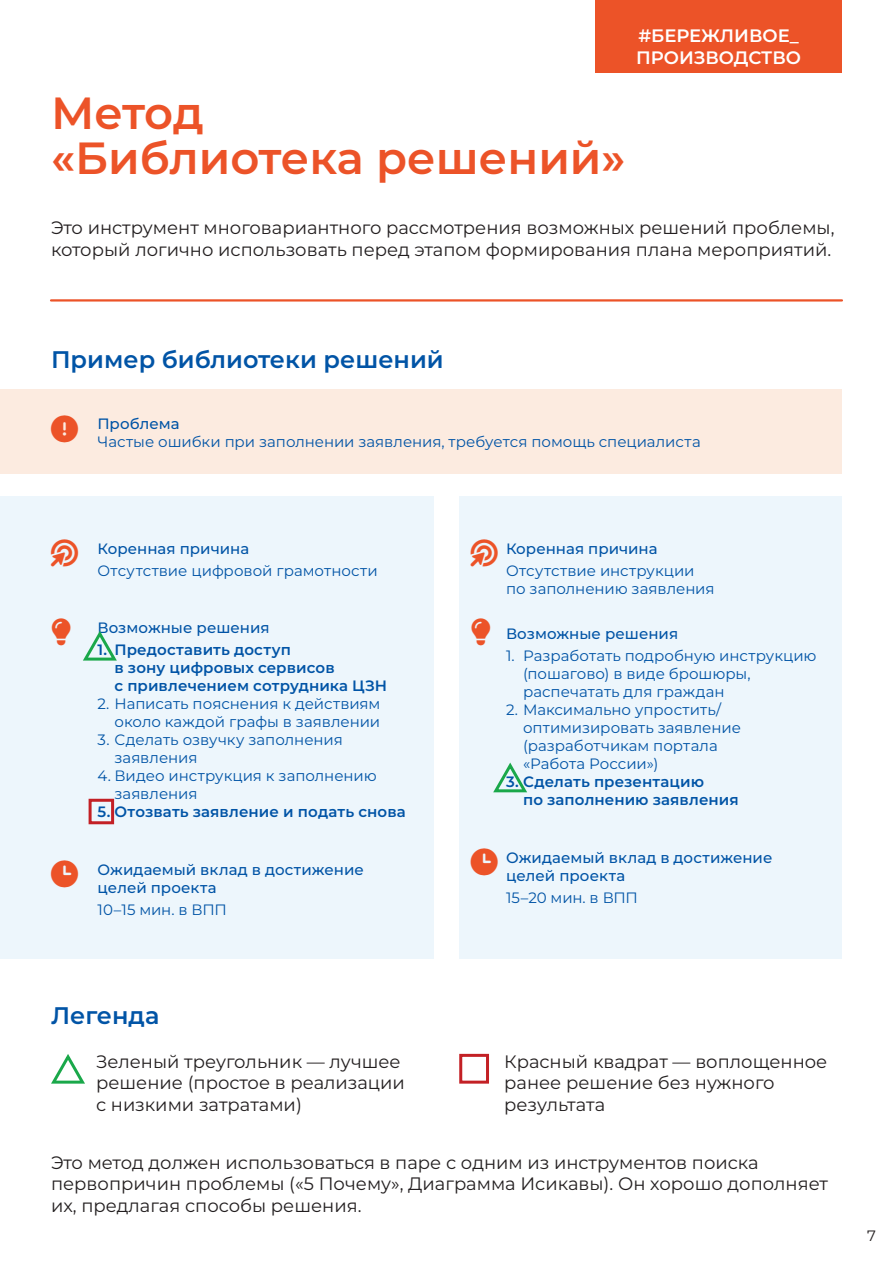
<style>
.page{position:relative;width:893px;height:1263px;background:#fff}
.page>*{position:absolute;margin:0;border:0;box-sizing:border-box;transform-origin:0 0}
.t1{font:600 45px/45px "Montserrat";color:#ec5328}
.t2{font:600 24px "Montserrat";color:#0154a6}
.t3{font:18px/21.6px "Montserrat";color:#231f20}
.t4{font:600 18px/21.6px "Montserrat";color:#fff}
.t5{font:15px/18px "Montserrat";color:#0154a6}
.t6{font:500 15px/18px "Montserrat";color:#0154a6}
.t7{font:600 15px/18px "Montserrat";letter-spacing:.005em;color:#0154a6}
.t8{font:15px "Montserrat";color:#231f20}
</style>
<div class="page">
<div style="left:0;top:496px;width:434px;height:463px;background:#edf6fc"></div>
<div style="left:0;top:389px;width:842px;height:84px;background:#fcebe0"></div>
<div style="left:459px;top:496px;width:383px;height:463px;background:#edf6fc"></div>
<div style="left:595px;top:0;width:247px;height:72px;background:#ec5328"></div>
<hr style="left:51px;top:299px;width:791px;height:3px;background:#ec5328">
<svg style="left:83px;top:631px;width:34px;height:30px"></svg>
<svg style="left:51px;top:1054px;width:34px;height:30px"></svg>
<svg style="left:493px;top:762px;width:34px;height:31px"></svg>
<div style="left:459px;top:1054px;width:30px;height:29px;border:3px solid #c32025"></div>
<div style="left:89px;top:799px;width:25px;height:25px;border:3px solid #c32025"></div>
<h1 class="t1" style="left:51px;top:89px;width:576px">Метод<br>«Библиотека решений»</h1>
<p class="t4" style="left:636px;top:25px;width:166px">#БЕРЕЖЛИВОЕ_<br>ПРОИЗВОДСТВО</p>
<p class="t3" style="left:51px;top:217px;width:785px">Это инструмент многовариантного рассмотрения возможных решений проблемы, который логично использовать перед этапом формирования плана мероприятий.</p>
<h2 class="t2" style="left:51px;top:343px;width:394px">Пример библиотеки решений</h2>
<p class="t6" style="left:98px;top:415px;width:84px">Проблема</p>
<p class="t5" style="left:98px;top:433px;width:605px">Частые ошибки при заполнении заявления, требуется помощь специалиста</p>
<p class="t6" style="left:98px;top:539px;width:153px">Коренная причина</p>
<p class="t5" style="left:98px;top:561px;width:282px">Отсутствие цифровой грамотности</p>
<p class="t6" style="left:98px;top:618px;width:174px">Возможные решения</p>
<p class="t7" style="left:115px;top:640px;width:274px;text-indent:-17px">1. Предоставить доступ<br>в зону цифровых сервисов<br>с привлечением сотрудника ЦЗН</p>
<p class="t5" style="left:98px;top:694px;width:284px;text-align:right">2. Написать пояснения к действиям около каждой графы в заявлении</p>
<p class="t5" style="left:115px;top:730px;width:230px;text-indent:-17px">3. Сделать озвучку заполнения заявления</p>
<p class="t5" style="left:115px;top:766px;width:264px;text-indent:-17px">4. Видео инструкция к заполнению заявления</p>
<p class="t7" style="left:98px;top:802px;width:310px">5. Отозвать заявление и подать снова</p>
<p class="t6" style="left:98px;top:860px;width:268px">Ожидаемый вклад в достижение целей проекта</p>
<p class="t5" style="left:98px;top:900px;width:131px">10–15 мин. в ВПП</p>
<h2 class="t2" style="left:51px;top:1000px;width:110px">Легенда</h2>
<p class="t6" style="left:506px;top:539px;width:153px">Коренная причина</p>
<p class="t5" style="left:506px;top:561px;width:210px">Отсутствие инструкции по заполнению заявления</p>
<p class="t6" style="left:506px;top:624px;width:174px">Возможные решения</p>
<p class="t5" style="left:523px;top:646px;width:295px;text-indent:-17px">1. Разработать подробную инструкцию (пошагово) в виде брошюры, распечатать для граждан</p>
<p class="t5" style="left:523px;top:700px;width:219px;text-indent:-17px">2. Максимально упростить/ оптимизировать заявление (разработчикам портала «Работа России»)</p>
<p class="t7" style="left:523px;top:772px;width:217px;text-indent:-17px">3. Сделать презентацию<br>по заполнению заявления</p>
<p class="t6" style="left:506px;top:848px;width:268px">Ожидаемый вклад в достижение целей проекта</p>
<p class="t5" style="left:506px;top:888px;width:133px">15–20 мин. в ВПП</p>
<p class="t3" style="left:96px;top:1050px;width:310px">Зеленый треугольник — лучшее решение (простое в реализации с низкими затратами)</p>
<p class="t3" style="left:504px;top:1050px;width:325px">Красный квадрат — воплощенное ранее решение без нужного результата</p>
<p class="t3" style="left:51px;top:1151px;width:778px">Это метод должен использоваться в паре с одним из инструментов поиска первопричин проблемы («5 Почему», Диаграмма Исикавы). Он хорошо дополняет их, предлагая способы решения.</p>
<p class="t8" style="left:867px;top:1226px;width:10px">7</p>
</div>
